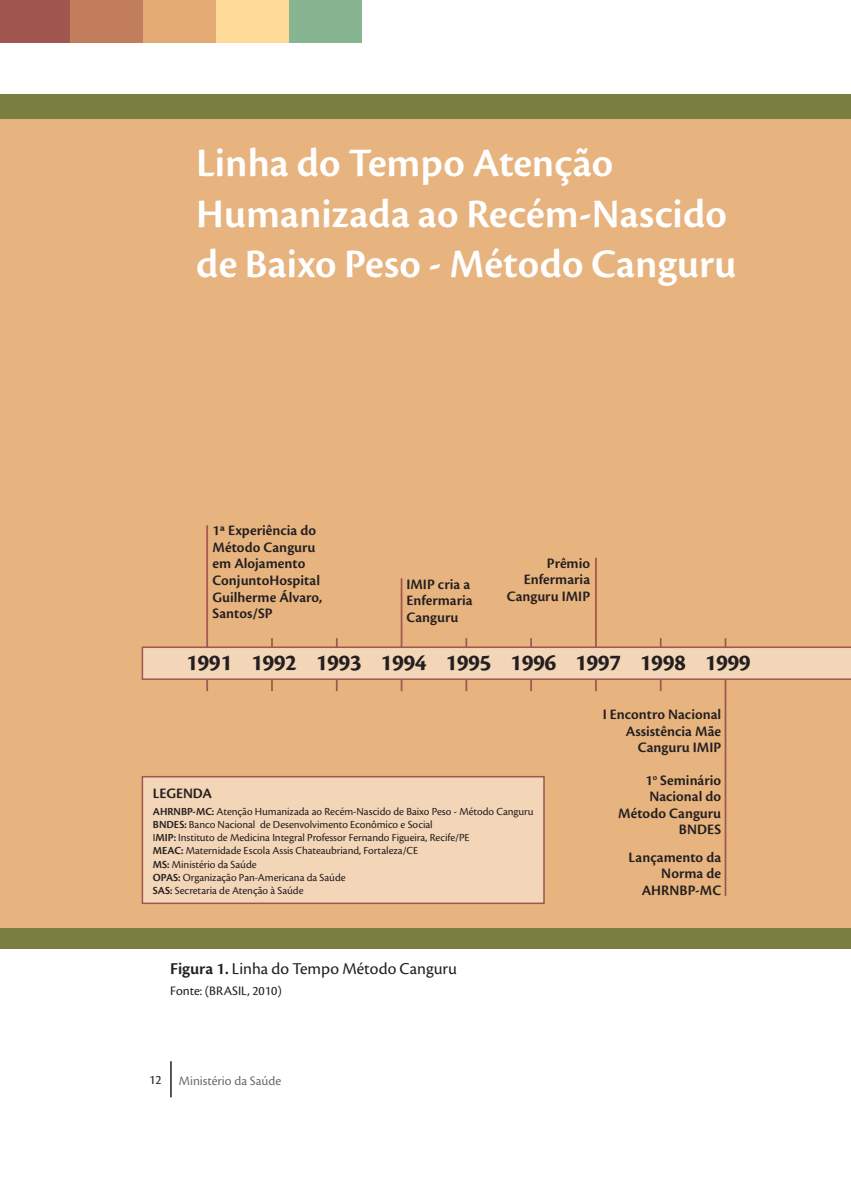
<style>
.page{position:relative;width:851px;height:1191px;background:#fff}
.page>*{position:absolute;margin:0;border:0;box-sizing:border-box;transform-origin:0 0}
.t1{font:600 42px/50.4px "Cronos Pro";color:#fff}
.t2{font:700 24px "Cronos Pro";letter-spacing:-.025em;color:#231f20}
.t3{font:17.25px "Cronos Pro";color:#231f20}
.t4{font:600 15px/16.5px "Cronos Pro";color:#231f20;text-align:right}
.t5{font:13.5px "Cronos Pro";color:#231f20}
.t6{font:13.5px "Cronos Pro";color:#6c6d70}
.t7{font:11.25px/13px "Cronos Pro";letter-spacing:-.005em;color:#231f20}
.s1{font-weight:600}
</style>
<div class="page">
<div style="left:0;top:94px;width:850px;height:854px;background:#7b7e41"></div>
<div style="left:0;top:119px;width:850px;height:808px;background:#e7b37e"></div>
<div style="left:288px;top:0;width:73px;height:43px;background:#87b592"></div>
<div style="left:215px;top:0;width:73px;height:43px;background:#fed998"></div>
<div style="left:142px;top:0;width:73px;height:43px;background:#e4aa73"></div>
<div style="left:69px;top:0;width:73px;height:43px;background:#c27d5c"></div>
<div style="left:0;top:0;width:69px;height:43px;background:#a1564f"></div>
<hr style="left:170px;top:1061px;width:2px;height:36px;background:#231f20">
<hr style="left:595px;top:558px;width:1px;height:133px;background:#a1564f">
<hr style="left:659px;top:638px;width:2px;height:53px;background:#a1564f">
<hr style="left:206px;top:525px;width:2px;height:166px;background:#a1564f">
<hr style="left:271px;top:638px;width:2px;height:53px;background:#a1564f">
<hr style="left:336px;top:638px;width:1px;height:53px;background:#a1564f">
<hr style="left:400px;top:578px;width:2px;height:113px;background:#a1564f">
<hr style="left:465px;top:638px;width:2px;height:53px;background:#a1564f">
<hr style="left:530px;top:638px;width:2px;height:53px;background:#a1564f">
<hr style="left:724px;top:638px;width:2px;height:258px;background:#a1564f">
<svg style="left:142px;top:636px;width:708px;height:54px"></svg>
<div style="left:142px;top:776px;width:402px;height:127px;background:#f3d5b7"></div>
<div style="left:142px;top:776px;width:402px;height:128px;border:2px solid #a1564f"></div>
<h1 class="t1" style="left:196px;top:139px;width:541px">Linha do Tempo Atenção<br>Humanizada ao Recém-Nascido de Baixo Peso - Método Canguru</h1>
<h3 class="t4" style="left:212px;top:523px;width:111px;text-align:left">1ª Experiência do<br>Método Canguru em Alojamento<br>ConjuntoHospital<br>Guilherme Álvaro,<br>Santos/SP</h3>
<h3 class="t4" style="left:406px;top:576px;width:68px;text-align:left">IMIP cria a<br>Enfermaria<br>Canguru</h3>
<h3 class="t4" style="left:506px;top:555px;width:85px">Prêmio<br>Enfermaria<br>Canguru IMIP</h3>
<h2 class="t2" style="left:251px;top:649px;width:371px">1992 1993 1994 1995 1996 1997</h2>
<h2 class="t2" style="left:186px;top:649px;width:48px">1991</h2>
<h2 class="t2" style="left:639px;top:649px;width:112px">1998 1999</h2>
<h3 class="t4" style="left:153px;top:785px;width:61px">LEGENDA</h3>
<p class="t7" style="left:153px;top:805px;width:382px"><span class="s1">AHRNBP-MC:</span> Atenção Humanizada ao Recém-Nascido de Baixo Peso - Método Canguru <span class="s1">BNDES:</span> Banco Nacional de Desenvolvimento Econômico e Social<br>I<span class="s1">MIP:</span> Instituto de Medicina Integral Professor Fernando Figueira, Recife/PE<br><span class="s1">MEAC:</span> Maternidade Escola Assis Chateaubriand, Fortaleza/CE<br><span class="s1">MS:</span> Ministério da Saúde<br><span class="s1">OPAS:</span> Organização Pan-Americana da Saúde<br><span class="s1">SAS:</span> Secretaria de Atenção à Saúde</p>
<h3 class="t3" style="left:170px;top:959px;width:288px"><span class="s1">Figura 1.</span> Linha do Tempo Método Canguru</h3>
<p class="t5" style="left:170px;top:982px;width:113px">Fonte: (BRASIL, 2010)</p>
<p class="t5" style="left:149px;top:1071px;width:14px">12</p>
<p class="t6" style="left:179px;top:1072px;width:104px">Ministério da Saúde</p>
<h3 class="t4" style="left:602px;top:706px;width:120px">I Encontro Nacional<br>Assistência Mãe<br>Canguru IMIP</h3>
<h3 class="t4" style="left:618px;top:772px;width:104px">1<sup>o</sup> Seminário<br>Nacional do<br>Método Canguru<br>BNDES</h3>
<h3 class="t4" style="left:628px;top:849px;width:94px">Lançamento da<br>Norma de<br>AHRNBP-MC</h3>
</div>
